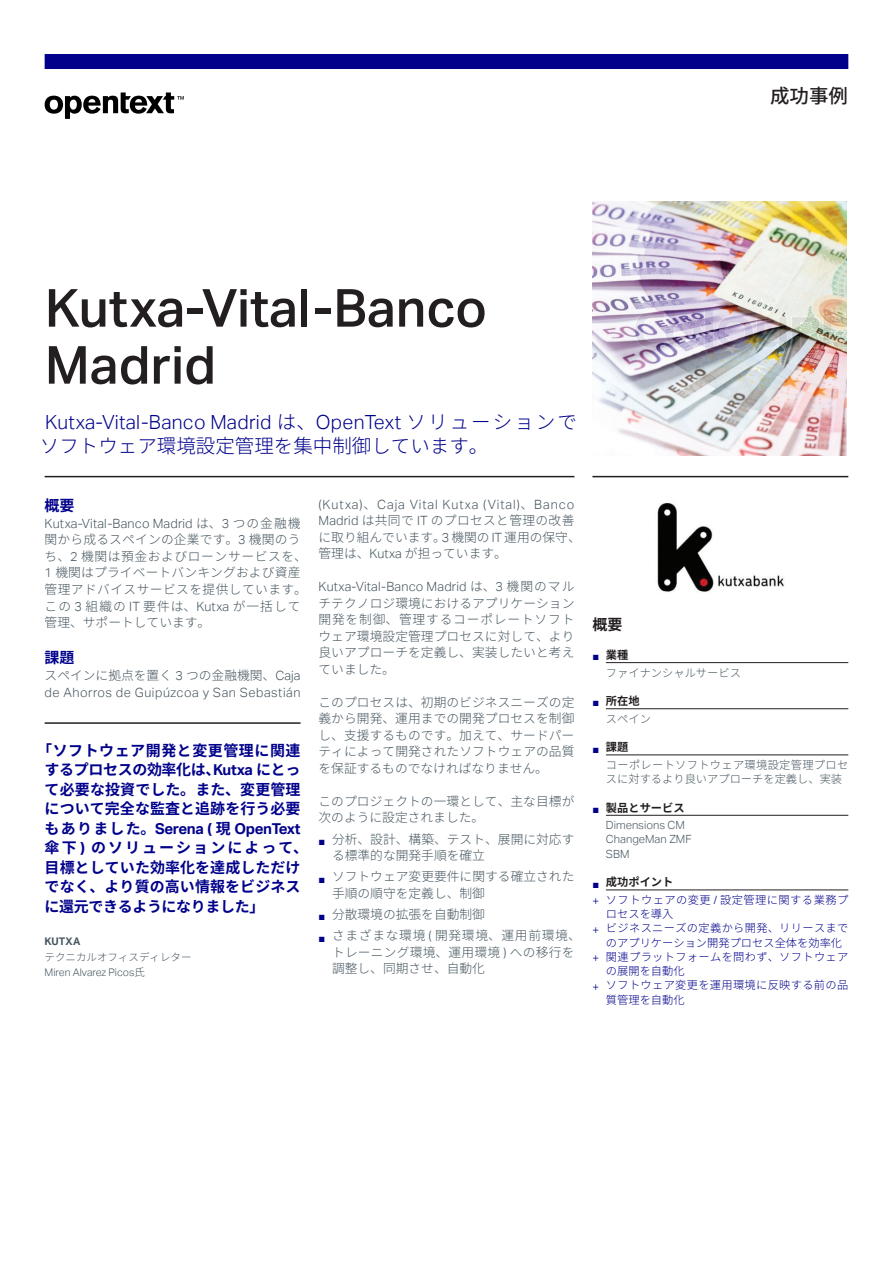
<style>
.page{position:relative;width:893px;height:1263px;background:#fff}
.page>*{position:absolute;margin:0;border:0;box-sizing:border-box;transform-origin:0 0}
.t1{font:500 52.5px/57px "Aktiv Grotesk";color:#231f20}
.t2{font:300 19.5px/24px "Source Han Sans JP";color:#00008b}
.t3{font:500 19.5px "Source Han Sans JP";color:#231f20}
.t4{font:700 15px/19.5px "Source Han Sans JP";letter-spacing:.005em;color:#00008b}
.t5{font:700 15px "Source Han Sans JP";color:#231f20}
.t6{font:300 12.75px/16.5px "Source Han Sans JP";letter-spacing:.005em;color:#45555f}
.t7{font:300 12.75px/16.5px "Aktiv Grotesk";letter-spacing:.075em;color:#45555f}
.t8{font:300 12.75px/16.6px "Aktiv Grotesk";letter-spacing:.04em;color:#45555f}
.t9{font:300 11.25px/14.2px "Source Han Sans JP";letter-spacing:.025em;color:#00008b}
.t10{font:300 11.25px/14.2px "Source Han Sans JP";color:#00008b}
.t11{font:300 11.25px/14.2px "Source Han Sans JP";letter-spacing:.025em;color:#45555f}
.t12{font:300 11.25px/14.2px "Aktiv Grotesk";color:#45555f}
.t13{font:700 11.25px "Source Han Sans JP";color:#231f20}
.t14{font:300 11.25px "Source Han Sans JP";color:#45555f}
.t15{font:300 10.5px/14.2px "Aktiv Grotesk";color:#45555f}
.t16{font:700 10.5px "Aktiv Grotesk";letter-spacing:.01em;color:#45555f}
.s1{font-family:"Aktiv Grotesk"}
.s2{font-family:"Source Han Sans JP"}
.s3{font-family:"Arial";font-weight:400;color:#00008b}
</style>
<div class="page">
<div style="left:45px;top:54px;width:803px;height:15px;background:#00008b"></div>
<svg style="left:45px;top:92px;width:139px;height:27px"></svg>
<hr style="left:606px;top:662px;width:242px;height:1px;background:#231f20">
<hr style="left:606px;top:708px;width:242px;height:1px;background:#231f20">
<hr style="left:606px;top:755px;width:242px;height:1px;background:#231f20">
<hr style="left:606px;top:815px;width:242px;height:1px;background:#231f20">
<hr style="left:606px;top:890px;width:242px;height:1px;background:#231f20">
<img style="left:592px;top:201px;width:255px;height:255px">
<img style="left:657px;top:503px;width:127px;height:89px">
<hr style="left:45px;top:722px;width:256px;height:2px;background:#231f20">
<hr style="left:45px;top:476px;width:529px;height:1px;background:#231f20">
<hr style="left:592px;top:476px;width:256px;height:1px;background:#231f20">
<p class="t3" style="left:770px;top:85px;width:79px">成功事例</p>
<h1 class="t1" style="left:45px;top:280px;width:444px">Kutxa-Vital-Banco<br>Madrid</h1>
<p class="t2" style="left:40px;top:410px;width:539px"><span class="s1">Kutxa-Vital-Banco Madrid</span> は、<span class="s1">OpenText</span> ソリューションでソフトウェア環境設定管理を集中制御しています。</p>
<h2 class="t4" style="left:45px;top:496px;width:32px">概要</h2>
<p class="t6" style="left:45px;top:515px;width:264px"><span class="s1">Kutxa-Vital-Banco Madrid</span> は、<span class="s1">3</span> つの金融機関から成るスペインの企業です。<span class="s1">3</span> 機関のうち、<span class="s1">2</span> 機関は預金およびローンサービスを、<br><span class="s1">1</span> 機関はプライベートバンキングおよび資産管理アドバイスサービスを提供しています。この <span class="s1">3</span> 組織の <span class="s1">IT</span> 要件は、<span class="s1">Kutxa</span> が一括して管理、サポートしています。</p>
<h2 class="t4" style="left:45px;top:648px;width:32px">課題</h2>
<p class="t8" style="left:45px;top:667px;width:257px"><span class="s2">スペインに拠点を置く</span> 3 <span class="s2">つの金融機関、</span>Caja de Ahorros de Guipúzcoa y San Sebastián</p>
<p class="t4" style="left:45px;top:741px;width:265px;text-indent:-8px">「ソフトウェア開発と変更管理に関連するプロセスの効率化は、<span class="s1">Kutxa</span> にとって必要な投資でした。また、変更管理について完全な監査と追跡を行う必要もありました。<span class="s1">Serena (</span> 現 <span class="s1">OpenText</span>傘下 <span class="s1">)</span> のソリューションによって、目標としていた効率化を達成しただけでなく、より質の高い情報をビジネスに還元できるようになりました」</p>
<p class="t16" style="left:45px;top:935px;width:37px">KUTXA</p>
<p class="t15" style="left:45px;top:951px;width:148px"><span class="s2">テクニカルオフィスディレター<br></span>Miren Alvarez Picos<span class="s2">氏</span></p>
<p class="t7" style="left:318px;top:496px;width:264px">(Kutxa)<span class="s2">、</span>Caja Vital Kutxa (Vital)<span class="s2">、</span>Banco<br>Madrid <span class="s2">は共同で</span> IT <span class="s2">のプロセスと管理の改善に取り組んでいます。</span>3 <span class="s2">機関の</span> IT <span class="s2">運用の保守、管理は、</span>Kutxa <span class="s2">が担っています。</span></p>
<p class="t6" style="left:318px;top:579px;width:257px;text-align:justify"><span class="s1">Kutxa-Vital-Banco Madrid</span> は、<span class="s1">3</span> 機関のマルチテクノロジ環境におけるアプリケーション開発を制御、管理するコーポレートソフトウェア環境設定管理プロセスに対して、より良いアプローチを定義し、実装したいと考えていました。</p>
<p class="t6" style="left:318px;top:694px;width:257px;text-align:justify">このプロセスは、初期のビジネスニーズの定義から開発、運用までの開発プロセスを制御し、支援するものです。加えて、サードパーティによって開発されたソフトウェアの品質を保証するものでなければなりません。</p>
<p class="t6" style="left:318px;top:793px;width:257px">このプロジェクトの一環として、主な目標が次のように設定されました。</p>
<p class="t6" style="left:332px;top:831px;width:244px;text-indent:-14px"><sub>■</sub> 分析、設計、構築、テスト、展開に対応する標準的な開発手順を確立</p>
<p class="t6" style="left:332px;top:868px;width:244px;text-indent:-14px"><sub>■</sub> ソフトウェア変更要件に関する確立された手順の順守を定義し、制御</p>
<p class="t6" style="left:319px;top:906px;width:168px"><sub>■</sub> 分散環境の拡張を自動制御</p>
<p class="t6" style="left:332px;top:927px;width:250px;text-indent:-13px"><sub>■</sub> さまざまな環境 <span class="s1">(</span> 開発環境、運用前環境、トレーニング環境、運用環境 <span class="s1">)</span> への移行を調整し、同期させ、自動化</p>
<p class="t5" style="left:592px;top:616px;width:31px">概要</p>
<p class="t13" style="left:592px;top:648px;width:37px"><span class="s3">■</span> 業種</p>
<p class="t14" style="left:606px;top:666px;width:136px">ファイナンシャルサービス</p>
<p class="t13" style="left:592px;top:695px;width:49px"><span class="s3">■</span> 所在地</p>
<p class="t14" style="left:606px;top:712px;width:46px">スペイン</p>
<p class="t13" style="left:592px;top:741px;width:37px"><span class="s3">■</span> 課題</p>
<p class="t11" style="left:606px;top:758px;width:244px">コーポレートソフトウェア環境設定管理プロセスに対するより良いアプローチを定義し、実装</p>
<p class="t13" style="left:592px;top:801px;width:94px"><span class="s3">■</span> 製品とサービス</p>
<p class="t12" style="left:606px;top:818px;width:87px">Dimensions CM<br>ChangeMan ZMF<br>SBM</p>
<p class="t13" style="left:592px;top:876px;width:82px"><span class="s3">■</span> 成功ポイント</p>
<p class="t9" style="left:606px;top:893px;width:244px;text-indent:-14px"><span class="s1">+</span> ソフトウェアの変更 <span class="s1">/</span> 設定管理に関する業務プロセスを導入</p>
<p class="t10" style="left:606px;top:921px;width:244px;text-indent:-14px"><span class="s1">+</span> ビジネスニーズの定義から開発、リリースまでのアプリケーション開発プロセス全体を効率化</p>
<p class="t9" style="left:606px;top:950px;width:244px;text-indent:-14px"><span class="s1">+</span> 関連プラットフォームを問わず、ソフトウェアの展開を自動化</p>
<p class="t9" style="left:606px;top:978px;width:244px;text-indent:-14px"><span class="s1">+</span> ソフトウェア変更を運用環境に反映する前の品質管理を自動化</p>
</div>
